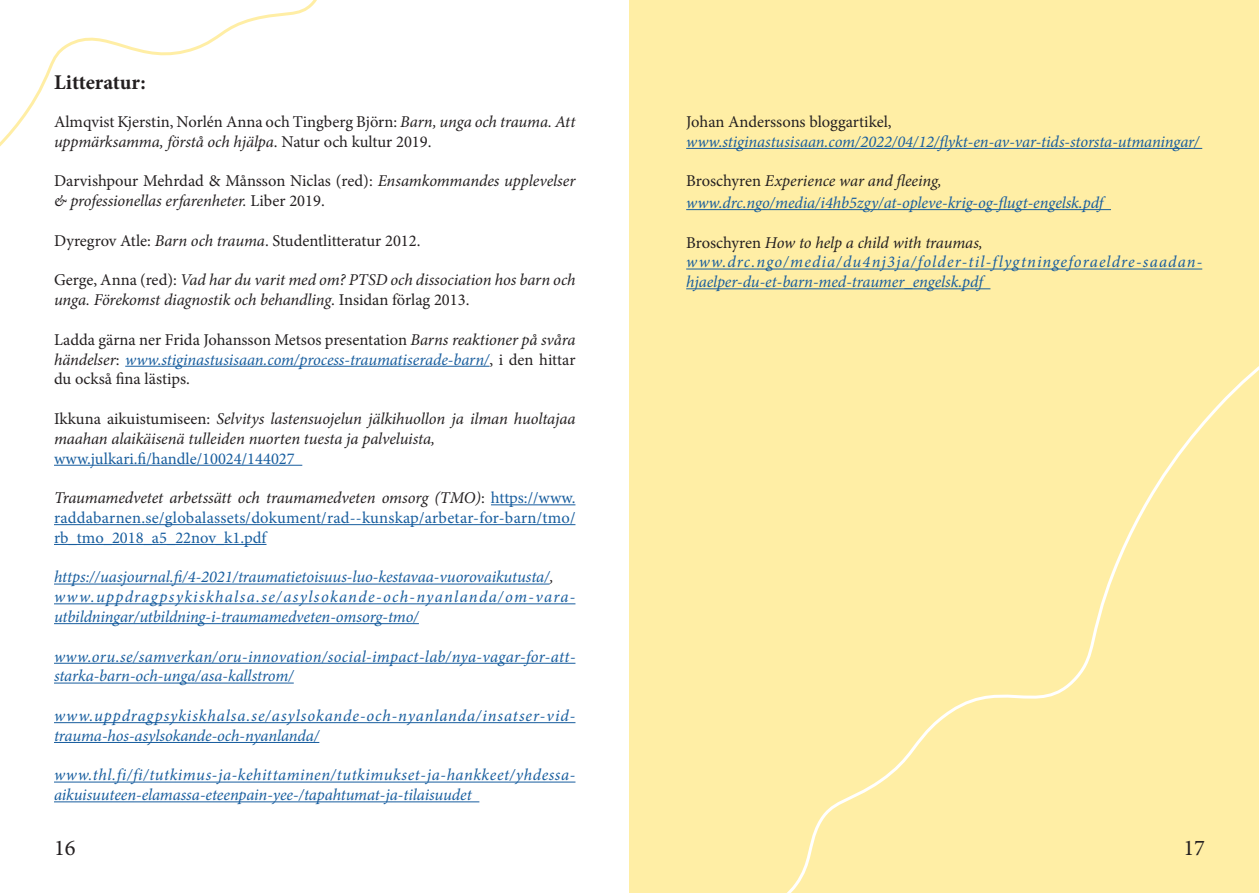
<style>
.page{position:relative;width:1259px;height:893px;background:#fff}
.page>*{position:absolute;margin:0;border:0;box-sizing:border-box;transform-origin:0 0}
.t1{font:22.5px "Minion Pro";color:#231f20}
.t2{font:700 21px "Minion Pro";letter-spacing:-.005em;color:#231f20}
.t3{font:italic 16.5px/19.8px "Minion Pro";letter-spacing:-.005em;color:#231f20}
.t4{font:16.5px/19.8px "Minion Pro";color:#231f20}
.t5{font:italic 16.5px/19.8px "Minion Pro";color:#175d9e}
.t6{font:italic 16.5px/19.8px "Minion Pro";letter-spacing:.065em;color:#175d9e}
.t7{font:16.5px/19.8px "Minion Pro";color:#175d9e;text-align:justify}
.t8{font:italic 16.5px/19.8px "Minion Pro";letter-spacing:.02em;color:#175d9e}
.t9{font:italic 16.5px/19.8px "Minion Pro";letter-spacing:.05em;color:#175d9e}
.s1{font-style:italic}
.s2{font-style:normal}
.s3{font-style:italic;color:#175d9e}
.s4{font-style:italic;color:#231f20}
.s5{color:#231f20}
</style>
<div class="page">
<div style="left:629px;top:0;width:630px;height:892px;background:#ffeea5"></div>
<hr style="left:686px;top:148px;width:516px;height:1px;background:#175d9e">
<hr style="left:686px;top:209px;width:425px;height:1px;background:#175d9e">
<hr style="left:686px;top:269px;width:516px;height:1px;background:#175d9e">
<hr style="left:686px;top:288px;width:304px;height:1px;background:#175d9e">
<hr style="left:125px;top:366px;width:364px;height:1px;background:#175d9e">
<hr style="left:54px;top:465px;width:248px;height:1px;background:#175d9e">
<hr style="left:491px;top:504px;width:84px;height:1px;background:#175d9e">
<hr style="left:54px;top:524px;width:521px;height:1px;background:#175d9e">
<hr style="left:54px;top:544px;width:212px;height:1px;background:#175d9e">
<hr style="left:54px;top:584px;width:495px;height:1px;background:#175d9e">
<hr style="left:54px;top:603px;width:521px;height:1px;background:#175d9e">
<hr style="left:54px;top:623px;width:365px;height:1px;background:#175d9e">
<hr style="left:54px;top:663px;width:521px;height:1px;background:#175d9e">
<hr style="left:54px;top:683px;width:240px;height:1px;background:#175d9e">
<hr style="left:54px;top:722px;width:521px;height:1px;background:#175d9e">
<hr style="left:54px;top:742px;width:265px;height:1px;background:#175d9e">
<hr style="left:54px;top:782px;width:521px;height:1px;background:#175d9e">
<hr style="left:54px;top:801px;width:425px;height:1px;background:#175d9e">
<svg style="left:0;top:0;width:317px;height:147px"></svg>
<svg style="left:692px;top:366px;width:567px;height:527px"></svg>
<p class="t2" style="left:54px;top:68px;width:93px">Litteratur:</p>
<p class="t4" style="left:54px;top:112px;width:523px">Almqvist Kjerstin, Norlén Anna och Tingberg Björn: <span class="s1">Barn, unga och trauma. Att uppmärksamma, förstå och hjälpa</span>. Natur och kultur 2019.</p>
<p class="t3" style="left:54px;top:171px;width:523px"><span class="s2">Darvishpour Mehrdad &amp; Månsson Niclas (red):</span> Ensamkommandes upplevelser &amp; professionellas erfarenheter. <span class="s2">Liber 2019.</span></p>
<p class="t4" style="left:54px;top:231px;width:368px">Dyregrov Atle: <span class="s1">Barn och trauma</span>. Studentlitteratur 2012.</p>
<p class="t3" style="left:54px;top:270px;width:523px"><span class="s2">Gerge, Anna (red):</span> Vad har du varit med om? PTSD och dissociation hos barn och unga. Förekomst diagnostik och behandling<span class="s2">. Insidan förlag 2013.</span></p>
<p class="t4" style="left:54px;top:330px;width:523px;text-align:justify">Ladda gärna ner Frida Johansson Metsos presentation <span class="s1">Barns reaktioner på svåra händelser</span>: <span class="s3">www.stiginastusisaan.com/process-traumatiserade-barn/</span>, i den hittar du också fina lästips.</p>
<p class="t3" style="left:54px;top:409px;width:523px"><span class="s2">Ikkuna aikuistumiseen:</span> Selvitys lastensuojelun jälkihuollon ja ilman huoltajaa maahan alaikäisenä tulleiden nuorten tuesta ja palveluista,</p>
<p class="t7" style="left:54px;top:448px;width:242px">www.julkari.fi/handle/10024/144027</p>
<p class="t7" style="left:54px;top:488px;width:523px"><span class="s4">Traumamedvetet arbetssätt och traumamedveten omsorg (TMO)</span><span class="s5">:</span> https://www. raddabarnen.se/globalassets/dokument/rad--kunskap/arbetar-for-barn/tmo/ rb_tmo_2018_a5_22nov_k1.pdf</p>
<p class="t5" style="left:54px;top:567px;width:501px">https://uasjournal.fi/4-2021/traumatietoisuus-luo-kestavaa-vuorovaikutusta/<span class="s5">,</span></p>
<p class="t6" style="left:54px;top:587px;width:523px">www.uppdragpsykiskhalsa.se/asylsokande-och-nyanlanda/om-vara&shy;utbildningar/utbildning-i-traumamedveten-omsorg-tmo/</p>
<p class="t5" style="left:54px;top:646px;width:523px">www.oru.se/samverkan/oru-innovation/social-impact-lab/nya-vagar-for-att&shy;starka-barn-och-unga/asa-kallstrom/</p>
<p class="t9" style="left:54px;top:706px;width:523px">www.uppdragpsykiskhalsa.se/asylsokande-och-nyanlanda/insatser-vid&shy;trauma-hos-asylsokande-och-nyanlanda/</p>
<p class="t8" style="left:54px;top:765px;width:523px">www.thl.fi/fi/tutkimus-ja-kehittaminen/tutkimukset-ja-hankkeet/yhdessa&shy;aikuisuuteen-elamassa-eteenpain-yee-/tapahtumat-ja-tilaisuudet</p>
<p class="t1" style="left:54px;top:833px;width:23px">16</p>
<p class="t4" style="left:686px;top:112px;width:207px">Johan Anderssons bloggartikel,</p>
<p class="t5" style="left:686px;top:132px;width:515px">www.stiginastusisaan.com/2022/04/12/flykt-en-av-var-tids-storsta-utmaningar/</p>
<p class="t3" style="left:686px;top:171px;width:257px"><span class="s2">Broschyren</span> Experience war and fleeing,</p>
<p class="t5" style="left:686px;top:193px;width:419px">www.drc.ngo/media/i4hb5zgy/at-opleve-krig-og-flugt-engelsk.pdf</p>
<p class="t3" style="left:686px;top:232px;width:298px"><span class="s2">Broschyren</span> How to help a child with traumas,</p>
<p class="t6" style="left:686px;top:252px;width:518px">www.drc.ngo/media/du4nj3ja/folder-til-flygtningeforaeldre-saadan&shy;hjaelper-du-et-barn-med-traumer_engelsk.pdf</p>
<p class="t1" style="left:1183px;top:833px;width:23px">17</p>
</div>
